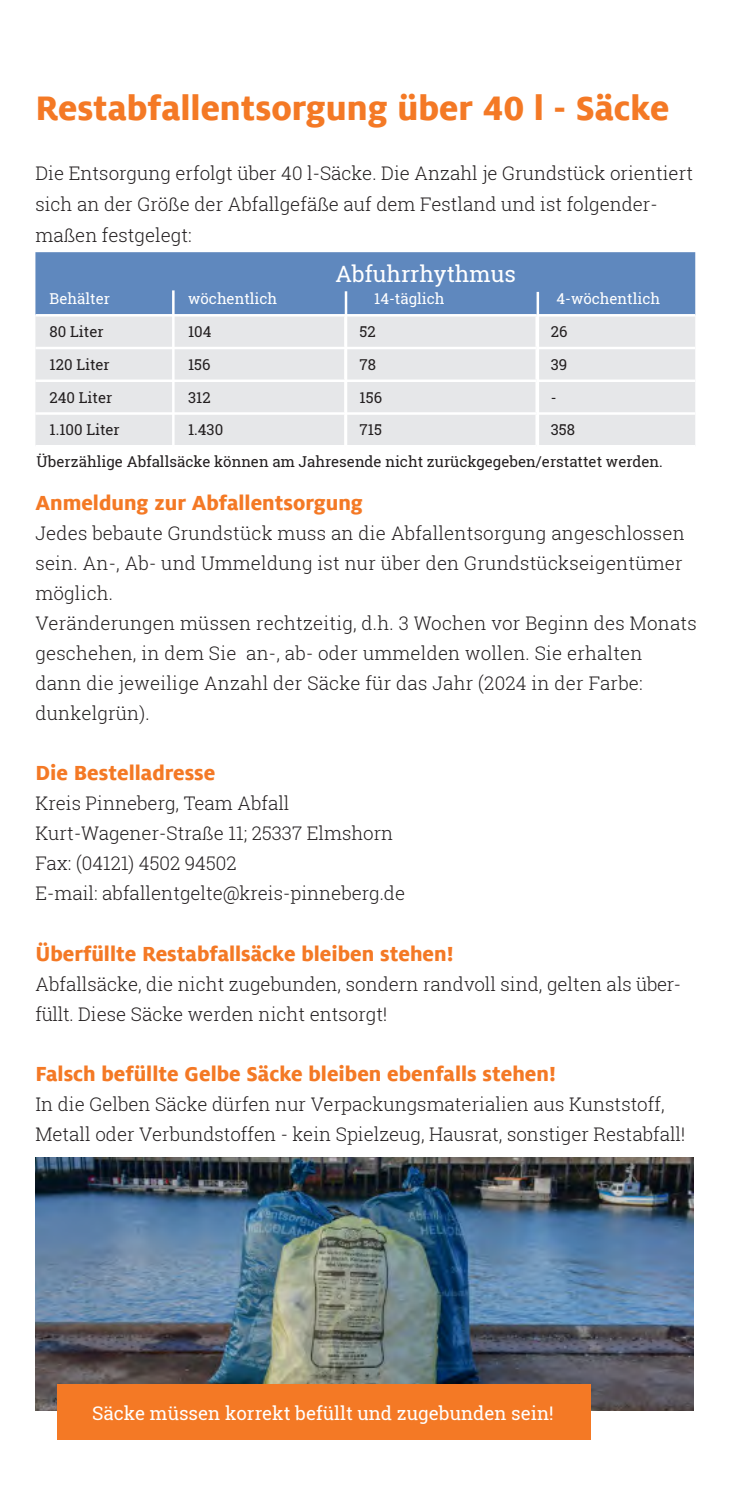
<style>
.page{position:relative;width:730px;height:1489px;background:#fff}
.page>*{position:absolute;margin:0;border:0;box-sizing:border-box;transform-origin:0 0}
.t1{font:800 37.5px "Milo Offc";color:#f47925}
.t2{font:800 22.5px "Milo Offc";color:#f47925}
.t3{font:22.5px "Roboto Slab";color:#fff}
.Zwischenüberschrift{font:300 18.75px/31.2px "Roboto Slab";color:#231f20}
.Fließtext{font:300 18.75px/30px "Roboto Slab";letter-spacing:.01em;color:#231f20}
.Text{font:300 18.75px/30px "Roboto Slab";color:#231f20}
.t4{font:18.75px "Roboto Slab";color:#fff}
.t5{font:15px "Roboto Slab";color:#231f20}
.t6{font:15px "Roboto Slab";color:#fff}
</style>
<div class="page">
<img style="left:35px;top:1157px;width:658px;height:253px">
<div style="left:35px;top:252px;width:660px;height:62px;background:#5f88be"></div>
<div style="left:35px;top:316px;width:660px;height:129px;background:#e6e7e9"></div>
<hr style="left:344px;top:316px;width:3px;height:31px;background:#fff">
<hr style="left:535px;top:316px;width:3px;height:31px;background:#fff">
<hr style="left:35px;top:347px;width:139px;height:2px;background:#fff">
<hr style="left:174px;top:347px;width:171px;height:2px;background:#fff">
<hr style="left:345px;top:347px;width:192px;height:2px;background:#fff">
<hr style="left:344px;top:349px;width:3px;height:30px;background:#fff">
<hr style="left:537px;top:347px;width:158px;height:2px;background:#fff">
<hr style="left:535px;top:349px;width:3px;height:30px;background:#fff">
<hr style="left:35px;top:379px;width:139px;height:3px;background:#fff">
<hr style="left:174px;top:379px;width:171px;height:3px;background:#fff">
<hr style="left:345px;top:379px;width:192px;height:3px;background:#fff">
<hr style="left:344px;top:382px;width:3px;height:30px;background:#fff">
<hr style="left:537px;top:379px;width:158px;height:3px;background:#fff">
<hr style="left:535px;top:382px;width:3px;height:30px;background:#fff">
<hr style="left:35px;top:412px;width:139px;height:3px;background:#fff">
<hr style="left:174px;top:412px;width:171px;height:3px;background:#fff">
<hr style="left:345px;top:412px;width:192px;height:3px;background:#fff">
<hr style="left:344px;top:415px;width:3px;height:30px;background:#fff">
<hr style="left:537px;top:412px;width:158px;height:3px;background:#fff">
<hr style="left:535px;top:415px;width:3px;height:30px;background:#fff">
<div style="left:57px;top:1384px;width:533px;height:55px;background:#f47925"></div>
<hr style="left:172px;top:290px;width:3px;height:155px;background:#fff">
<hr style="left:345px;top:291px;width:2px;height:155px;background:#fff">
<hr style="left:537px;top:292px;width:2px;height:155px;background:#fff">
<h1 class="t1" style="left:35px;top:87px;width:636px">Restabfallentsorgung über 40 l - Säcke</h1>
<p class="Zwischenüberschrift" style="left:35px;top:157px;width:659px">Die Entsorgung erfolgt über 40 l-Säcke. Die Anzahl je Grundstück orientiert sich an der Größe der Abfallgefäße auf dem Festland und ist folgender&shy;maßen festgelegt:</p>
<h2 class="t6" style="left:50px;top:288px;width:62px">Behälter</h2>
<h2 class="t3" style="left:335px;top:258px;width:182px">Abfuhrrhythmus</h2>
<h2 class="t6" style="left:188px;top:288px;width:91px">wöchentlich</h2>
<h2 class="t6" style="left:374px;top:288px;width:72px">14-täglich</h2>
<h2 class="t6" style="left:556px;top:288px;width:105px">4-wöchentlich</h2>
<h2 class="t5" style="left:50px;top:321px;width:56px">80 Liter</h2>
<h2 class="t5" style="left:188px;top:321px;width:25px">104</h2>
<h2 class="t5" style="left:360px;top:321px;width:18px">52</h2>
<h2 class="t5" style="left:551px;top:321px;width:18px">26</h2>
<h2 class="t5" style="left:50px;top:354px;width:62px">120 Liter</h2>
<h2 class="t5" style="left:188px;top:354px;width:24px">156</h2>
<h2 class="t5" style="left:360px;top:354px;width:18px">78</h2>
<h2 class="t5" style="left:551px;top:354px;width:18px">39</h2>
<h2 class="t5" style="left:50px;top:387px;width:64px">240 Liter</h2>
<h2 class="t5" style="left:188px;top:387px;width:24px">312</h2>
<h2 class="t5" style="left:360px;top:387px;width:24px">156</h2>
<h2 class="t5" style="left:551px;top:387px;width:7px">-</h2>
<h2 class="t5" style="left:50px;top:419px;width:72px">1.100 Liter</h2>
<h2 class="t5" style="left:188px;top:419px;width:37px">1.430</h2>
<h2 class="t5" style="left:360px;top:419px;width:24px">715</h2>
<h2 class="t5" style="left:551px;top:419px;width:26px">358</h2>
<p class="t5" style="left:37px;top:451px;width:628px">Überzählige Abfallsäcke können am Jahresende nicht zurückgegeben/erstattet werden.</p>
<h3 class="t2" style="left:35px;top:490px;width:329px">Anmeldung zur Abfallentsorgung</h3>
<p class="Fließtext" style="left:35px;top:518px;width:663px">Jedes bebaute Grundstück muss an die Abfallentsorgung angeschlossen sein. An-, Ab- und Ummeldung ist nur über den Grundstückseigentümer möglich.<br>Veränderungen müssen rechtzeitig, d.h. 3 Wochen vor Beginn des Monats geschehen, in dem Sie an-, ab- oder ummelden wollen. Sie erhalten<br>dann die jeweilige Anzahl der Säcke für das Jahr (2024 in der Farbe: dunkelgrün).</p>
<h3 class="t2" style="left:35px;top:760px;width:181px">Die Bestelladresse</h3>
<p class="Text" style="left:35px;top:788px;width:359px">Kreis Pinneberg, Team Abfall<br>Kurt-Wagener-Straße 11; 25337 Elmshorn</p>
<p class="Text" style="left:35px;top:848px;width:371px">Fax: (04121) 4502 94502<br>E-mail: abfallentgelte@kreis-pinneberg.de</p>
<h3 class="t2" style="left:35px;top:940px;width:420px">Überfüllte Restabfallsäcke bleiben stehen!</h3>
<p class="Zwischenüberschrift" style="left:35px;top:968px;width:647px;line-height:30px">Abfallsäcke, die nicht zugebunden, sondern randvoll sind, gelten als über&shy;füllt. Diese Säcke werden nicht entsorgt!</p>
<h3 class="t2" style="left:35px;top:1060px;width:522px">Falsch befüllte Gelbe Säcke bleiben ebenfalls stehen!</h3>
<p class="Zwischenüberschrift" style="left:35px;top:1088px;width:651px;line-height:30px">In die Gelben Säcke dürfen nur Verpackungsmaterialien aus Kunststoff,<br>Metall oder Verbundstoffen - kein Spielzeug, Hausrat, sonstiger Restabfall!</p>
<p class="t4" style="left:92px;top:1399px;width:463px">Säcke müssen korrekt befüllt und zugebunden sein!</p>
</div>
